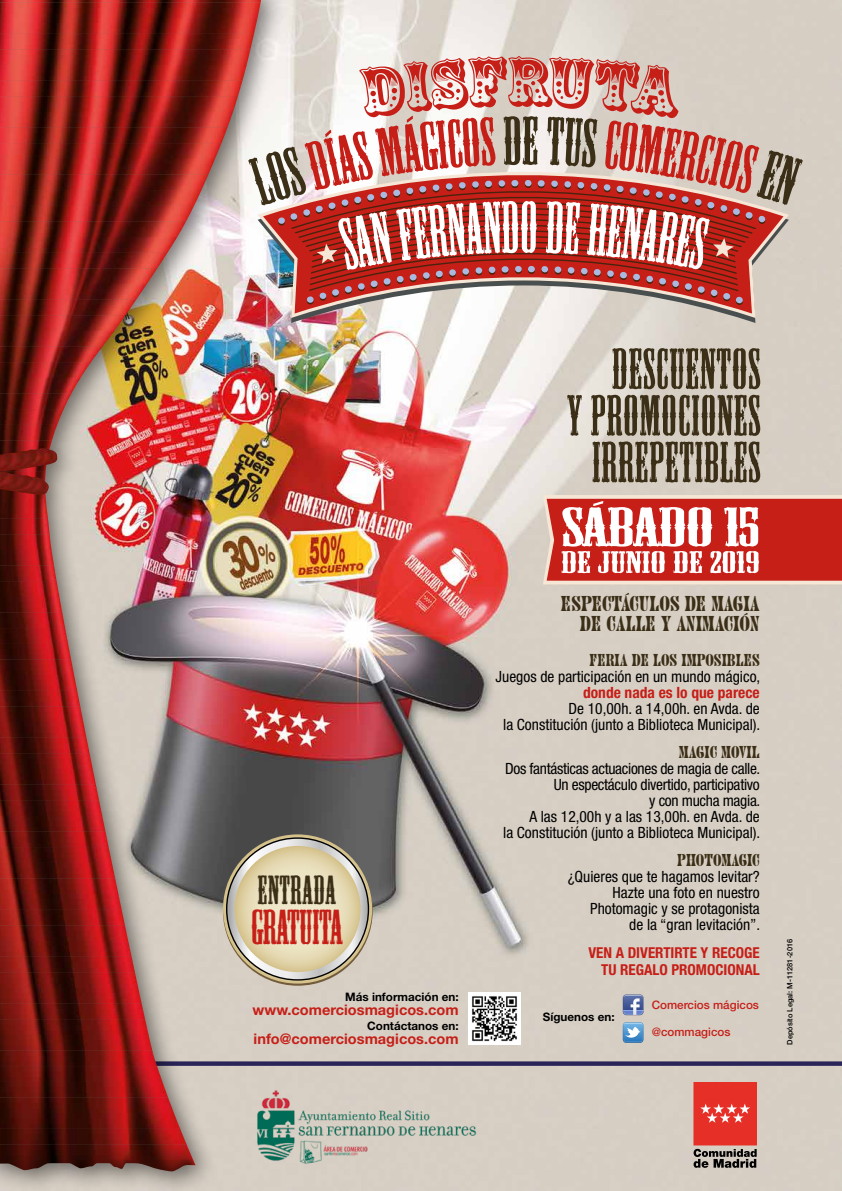
<style>
.page{position:relative;width:842px;height:1191px;background:#fff}
.page>*{position:absolute;margin:0;border:0;box-sizing:border-box;transform-origin:0 0}
.t1{font:68.7px "Zebrawood Std";color:#c61f18}
.t2{font:68px "Mesquite Std";color:#fff;scale:.9 1}
.t3{font:63.6px "Mesquite Std";color:#3c2f17}
.t4{font:53.6px/46.6px "Mesquite Std";letter-spacing:.02em;color:#3c2f17;text-align:right}
.t5{font:51.5px "Mesquite Std";letter-spacing:-.015em;color:#fff;scale:1.9 1}
.t6{font:45.8px "Mesquite Std";color:#c61f18}
.t7{font:37.9px "Mesquite Std";letter-spacing:.02em;color:#3c2f17}
.t8{font:28.8px "Mesquite Std";color:#fff;scale:1.9 1}
.t9{font:20.1px/20.1px "Juniper Std";color:#3c2f17;text-align:right}
.t10{font:16.1px "Juniper Std";color:#3c2f17}
.t11{font:condensed 15.5px/16px "Helvetica Neue LT Std";color:#000;text-align:right}
.t12{font:condensed 15.5px/16px "Helvetica Neue LT Std";letter-spacing:-.02em;color:#000;text-align:right}
.t13{font:700 condensed 15.5px "Helvetica Neue LT Std";color:#c61f18}
.t14{font:700 condensed 15.1px/17.1px "Helvetica Neue LT Std";color:#c61f18;text-align:right}
.t15{font:700 14.6px "Helvetica Neue LT Std";color:#c61f18}
.t16{font:700 11.7px "Helvetica Neue LT Std";color:#000}
.t17{font:500 11.7px "Helvetica Neue LT Std";color:#c61f18}
.t18{font:500 7.4px "Helvetica Neue LT Std";color:#000}
</style>
<div class="page">
<img style="left:286px;top:0;width:556px;height:1191px">
<svg style="left:286px;top:1061px;width:556px;height:4px;background:#3b3462"></svg>
<div style="left:0;top:0;width:286px;height:1191px;background:#000;opacity:.5"></div>
<img style="left:0;top:0;width:261px;height:18px">
<img style="left:0;top:18px;width:257px;height:16px">
<img style="left:0;top:34px;width:254px;height:15px">
<img style="left:0;top:49px;width:250px;height:16px">
<img style="left:0;top:65px;width:247px;height:16px">
<img style="left:0;top:81px;width:242px;height:15px">
<img style="left:0;top:96px;width:238px;height:16px">
<img style="left:0;top:112px;width:233px;height:16px">
<img style="left:0;top:127px;width:227px;height:16px">
<img style="left:0;top:143px;width:221px;height:16px">
<img style="left:0;top:159px;width:215px;height:16px">
<img style="left:0;top:174px;width:208px;height:16px">
<img style="left:0;top:190px;width:201px;height:16px">
<img style="left:0;top:206px;width:194px;height:15px">
<img style="left:0;top:221px;width:186px;height:16px">
<img style="left:0;top:237px;width:177px;height:16px">
<img style="left:0;top:253px;width:168px;height:15px">
<img style="left:0;top:268px;width:157px;height:16px">
<img style="left:0;top:284px;width:147px;height:16px">
<img style="left:0;top:299px;width:136px;height:16px">
<img style="left:0;top:315px;width:126px;height:16px">
<img style="left:0;top:331px;width:114px;height:16px">
<img style="left:0;top:346px;width:103px;height:16px">
<img style="left:0;top:362px;width:91px;height:16px">
<img style="left:0;top:378px;width:81px;height:16px">
<img style="left:0;top:393px;width:71px;height:16px">
<img style="left:0;top:409px;width:64px;height:16px">
<img style="left:0;top:425px;width:57px;height:15px">
<img style="left:0;top:440px;width:52px;height:8px">
<img style="left:0;top:495px;width:46px;height:8px">
<img style="left:0;top:503px;width:48px;height:15px">
<img style="left:0;top:518px;width:50px;height:16px">
<img style="left:0;top:534px;width:52px;height:16px">
<img style="left:0;top:550px;width:54px;height:15px">
<img style="left:0;top:565px;width:57px;height:16px">
<img style="left:0;top:581px;width:59px;height:16px">
<img style="left:0;top:597px;width:62px;height:15px">
<img style="left:0;top:612px;width:65px;height:16px">
<img style="left:0;top:628px;width:68px;height:15px">
<img style="left:0;top:643px;width:71px;height:16px">
<img style="left:0;top:659px;width:74px;height:16px">
<img style="left:0;top:675px;width:77px;height:15px">
<img style="left:0;top:690px;width:80px;height:16px">
<img style="left:0;top:706px;width:83px;height:16px">
<img style="left:0;top:722px;width:86px;height:15px">
<img style="left:0;top:737px;width:90px;height:16px">
<img style="left:0;top:753px;width:93px;height:16px">
<img style="left:0;top:769px;width:96px;height:15px">
<img style="left:0;top:784px;width:99px;height:16px">
<img style="left:0;top:800px;width:102px;height:15px">
<img style="left:0;top:815px;width:105px;height:16px">
<img style="left:0;top:831px;width:109px;height:16px">
<img style="left:0;top:847px;width:112px;height:15px">
<img style="left:0;top:862px;width:115px;height:16px">
<img style="left:0;top:878px;width:118px;height:16px">
<img style="left:0;top:894px;width:122px;height:15px">
<img style="left:0;top:909px;width:125px;height:16px">
<img style="left:0;top:925px;width:128px;height:16px">
<img style="left:0;top:941px;width:132px;height:15px">
<img style="left:0;top:956px;width:135px;height:16px">
<img style="left:0;top:972px;width:138px;height:15px">
<img style="left:0;top:987px;width:142px;height:16px">
<img style="left:0;top:1003px;width:145px;height:16px">
<img style="left:0;top:1019px;width:149px;height:15px">
<img style="left:0;top:1034px;width:152px;height:16px">
<img style="left:0;top:1050px;width:157px;height:16px">
<img style="left:0;top:1066px;width:162px;height:15px">
<img style="left:0;top:1081px;width:168px;height:16px">
<img style="left:0;top:1097px;width:174px;height:16px">
<img style="left:0;top:1113px;width:180px;height:15px">
<img style="left:0;top:1128px;width:187px;height:16px">
<img style="left:0;top:1144px;width:193px;height:15px">
<img style="left:0;top:1159px;width:195px;height:12px">
<img style="left:0;top:472px;width:49px;height:23px">
<img style="left:0;top:448px;width:57px;height:24px">
<svg style="left:223px;top:834px;width:149px;height:149px;background:#9d8f69"></svg>
<svg style="left:227px;top:838px;width:141px;height:141px"></svg>
<svg style="left:234px;top:846px;width:127px;height:126px;background:#e5dab5"></svg>
<svg style="left:623px;top:994px;width:20px;height:21px"></svg>
<svg style="left:623px;top:1022px;width:20px;height:20px"></svg>
<img style="left:469px;top:992px;width:52px;height:52px">
<svg style="left:258px;top:318px;width:531px;height:5px"></svg>
<svg style="left:258px;top:305px;width:531px;height:13px"></svg>
<svg style="left:263px;top:305px;width:520px;height:8px"></svg>
<div style="left:694px;top:1082px;width:62px;height:63px;background:#e63027"></div>
<div style="left:694px;top:1082px;width:63px;height:63px;border:1px solid #e63027"></div>
<svg style="left:700px;top:1103px;width:50px;height:19px"></svg>
<svg style="left:694px;top:1148px;width:63px;height:19px"></svg>
<img style="left:250px;top:1071px;width:228px;height:108px">
<svg style="left:543px;top:495px;width:299px;height:89px;background:#ca332b"></svg>
<svg style="left:248px;top:56px;width:555px;height:249px"></svg>
<h1 class="t1" style="left:506px;top:44px;width:46px">R</h1>
<h3 class="t3" style="left:522px;top:106px;width:17px">E</h3>
<h2 class="t2" style="left:520px;top:191px;width:21px">O</h2>
<h3 class="t7" style="left:258px;top:869px;width:80px">ENTRADA</h3>
<h3 class="t6" style="left:251px;top:902px;width:93px">GRATUITA</h3>
<p class="t16" style="left:345px;top:989px;width:115px">Más información en:</p>
<p class="t15" style="left:253px;top:1000px;width:208px">www.comerciosmagicos.com</p>
<p class="t16" style="left:367px;top:1018px;width:93px">Contáctanos en:</p>
<p class="t15" style="left:254px;top:1029px;width:207px">info@comerciosmagicos.com</p>
<h3 class="t4" style="left:567px;top:349px;width:194px">DESCUENTOS<br>Y PROMOCIONES<br>IRREPETIBLES</h3>
<h3 class="t5" style="left:562px;top:499px;width:106px">SÁBADO 15</h3>
<h3 class="t8" style="left:561px;top:547px;width:106px">DE JUNIO DE 2019</h3>
<p class="t9" style="left:561px;top:595px;width:200px">ESPECTÁCULOS DE MAGIA<br>DE CALLE Y ANIMACIÓN</p>
<p class="t10" style="left:590px;top:651px;width:172px">FERIA DE LOS IMPOSIBLES</p>
<p class="t11" style="left:496px;top:668px;width:266px">Juegos de participación en un mundo mágico,</p>
<p class="t13" style="left:583px;top:683px;width:178px">donde nada es lo que parece</p>
<p class="t11" style="left:503px;top:700px;width:259px">De 10,00h. a 14,00h. en Avda. de<br>la Constitución (junto a Biblioteca Municipal).</p>
<p class="t10" style="left:679px;top:743px;width:82px">MAGIC MOVIL</p>
<p class="t12" style="left:503px;top:760px;width:259px">Dos fantásticas actuaciones de magia de calle.<br>Un espectáculo divertido, participativo<br>y con mucha magia.<br>A las 12,00h y a las 13,00h. en Avda. de<br>la Constitución (junto a Biblioteca Municipal).</p>
<p class="t10" style="left:677px;top:851px;width:84px">PHOTOMAGIC</p>
<p class="t11" style="left:568px;top:868px;width:194px">¿Quieres que te hagamos levitar?<br>Hazte una foto en nuestro<br>Photomagic y se protagonista<br>de la “gran levitación”.</p>
<p class="t14" style="left:588px;top:943px;width:173px">VEN A DIVERTIRTE Y RECOGE<br>TU REGALO PROMOCIONAL</p>
<p class="t16" style="left:543px;top:1009px;width:73px">Síguenos en:</p>
<p class="t17" style="left:652px;top:997px;width:109px">Comercios mágicos</p>
<p class="t17" style="left:652px;top:1024px;width:80px">@commagicos</p>
<p class="t18" style="left:785px;top:1044px;width:107px;rotate:-90deg">Depósito Legal: M-11281-2016</p>
</div>
